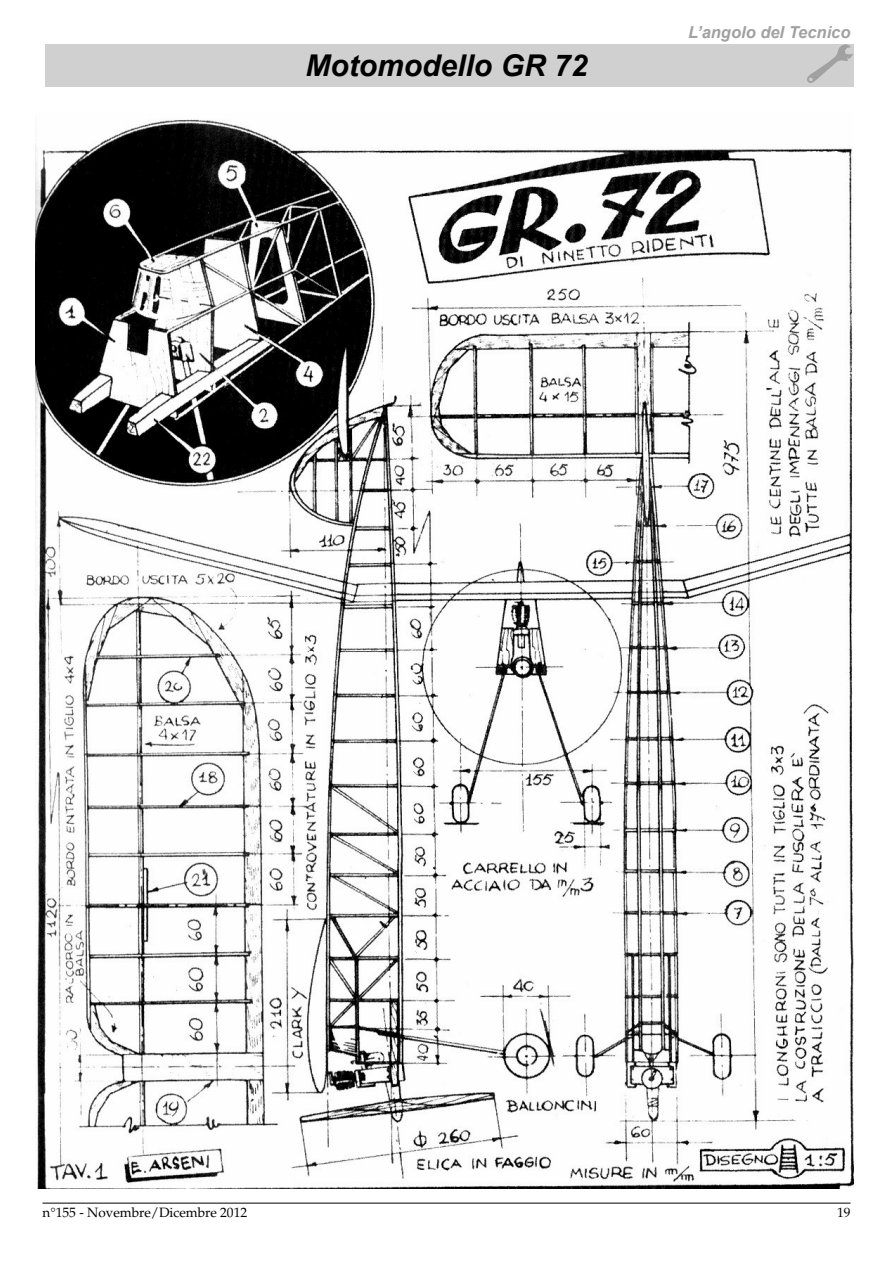
<style>
.page{position:relative;width:893px;height:1263px;background:#fff}
.page>*{position:absolute;margin:0;border:0;box-sizing:border-box;transform-origin:0 0}
.t1{font:italic 700 30px "Arial";color:#000}
.t2{font:italic 700 16.5px "Arial";color:#a1a1a1}
.t3{font:13.5px "Palatino";color:#000}
</style>
<div class="page">
<div style="left:45px;top:44px;width:808px;height:42px;background:#d0d0d0"></div>
<hr style="left:42px;top:1203px;width:808px;height:1px;background:#000">
<svg style="left:805px;top:44px;width:48px;height:43px"></svg>
<img style="left:35px;top:119px;width:819px;height:1069px">
<h1 class="t1" style="left:306px;top:49px;width:283px">Motomodello GR 72</h1>
<p class="t2" style="left:688px;top:23px;width:164px">L’angolo del Tecnico</p>
<p class="t3" style="left:42px;top:1207px;width:206px">n°155 - Novembre/Dicembre 2012</p>
<p class="t3" style="left:837px;top:1207px;width:15px">19</p>
</div>
